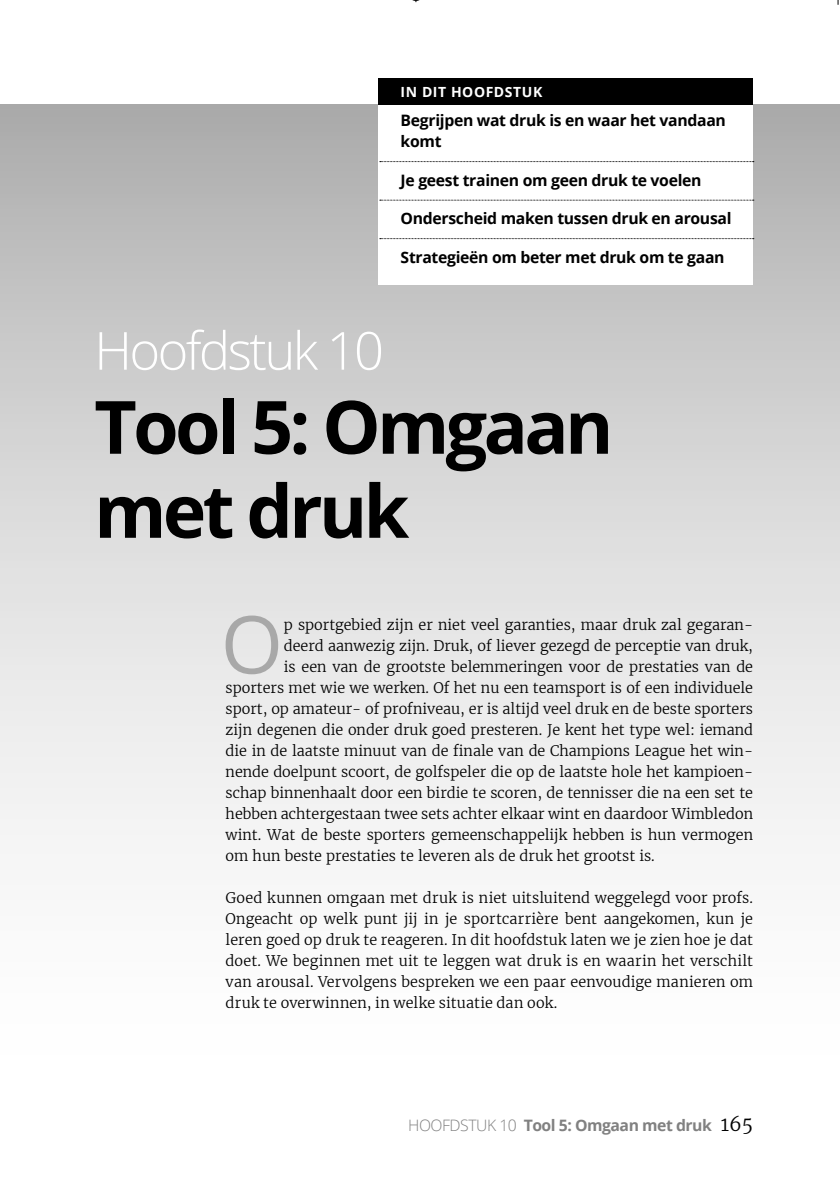
<style>
.page{position:relative;width:840px;height:1186px;background:#fff}
.page>*{position:absolute;margin:0;border:0;box-sizing:border-box;transform-origin:0 0}
.t1{font:79.98px "Open Sans";color:#a8a8a8}
.t2{font:700 73.5px/84px "Open Sans";letter-spacing:-.05em;color:#000}
.t3{font:300 52.5px "Open Sans";color:#fff}
.t4{font:700 15.75px/21px "Open Sans";letter-spacing:-.02em;color:#000}
.t5{font:700 15.75px "Open Sans";letter-spacing:-.03em;color:#818181}
.t6{font:300 14.35px/21px "Merriweather";color:#000;text-align:justify}
.t7{font:700 14px "Open Sans";letter-spacing:.04em;color:#fff}
.s1{font-weight:300}
.s2{font-family:"Merriweather";font-weight:300;font-size:19.25px;color:#000}
</style>
<div class="page">
<div style="left:0;top:105px;width:839px;height:983px;background:linear-gradient(to bottom,#b4b4b4,#fff)"></div>
<div style="left:378px;top:78px;width:374px;height:27px;background:#000"></div>
<div style="left:378px;top:105px;width:374px;height:179px;background:#fff"></div>
<svg style="left:379px;top:161px;width:374px;height:1px"></svg>
<svg style="left:379px;top:200px;width:374px;height:1px"></svg>
<svg style="left:379px;top:238px;width:374px;height:1px"></svg>
<p class="t7" style="left:400px;top:82px;width:143px">IN DIT HOOFDSTUK</p>
<p class="t4" style="left:400px;top:110px;width:326px">Begrijpen wat druk is en waar het vandaan komt</p>
<p class="t4" style="left:400px;top:169px;width:302px">Je geest trainen om geen druk te voelen</p>
<p class="t4" style="left:400px;top:208px;width:332px">Onderscheid maken tussen druk en arousal</p>
<p class="t4" style="left:400px;top:246px;width:325px">Strategieën om beter met druk om te gaan</p>
<h3 class="t3" style="left:94px;top:315px;width:291px">Hoofdstuk 10</h3>
<h2 class="t2" style="left:94px;top:383px;width:520px">Tool 5: Omgaan met druk</h2>
<h1 class="t1" style="left:220px;top:589px;width:64px">O</h1>
<p class="t6" style="left:284px;top:614px;width:470px">p sportgebied zijn er niet veel garanties, maar druk zal gegaran-</p>
<p class="t6" style="left:284px;top:635px;width:470px">deerd aanwezig zijn. Druk, of liever gezegd de perceptie van druk,</p>
<p class="t6" style="left:284px;top:656px;width:470px">is een van de grootste belemmeringen voor de prestaties van de</p>
<p class="t6" style="left:225px;top:677px;width:528px">sporters met wie we werken. Of het nu een teamsport is of een individuele</p>
<p class="t6" style="left:225px;top:698px;width:528px">sport, op amateur- of profniveau, er is altijd veel druk en de beste sporters</p>
<p class="t6" style="left:225px;top:719px;width:528px">zijn degenen die onder druk goed presteren. Je kent het type wel: iemand</p>
<p class="t6" style="left:225px;top:740px;width:528px">die in de laatste minuut van de finale van de Champions League het win-</p>
<p class="t6" style="left:225px;top:761px;width:528px">nende doelpunt scoort, de golfspeler die op de laatste hole het kampioen-</p>
<p class="t6" style="left:225px;top:782px;width:528px">schap binnenhaalt door een birdie te scoren, de tennisser die na een set te</p>
<p class="t6" style="left:225px;top:803px;width:528px">hebben achtergestaan twee sets achter elkaar wint en daardoor Wimbledon</p>
<p class="t6" style="left:225px;top:824px;width:528px">wint. Wat de beste sporters gemeenschappelijk hebben is hun vermogen</p>
<p class="t6" style="left:225px;top:845px;width:430px">om hun beste prestaties te leveren als de druk het grootst is.</p>
<p class="t6" style="left:225px;top:887px;width:528px">Goed kunnen omgaan met druk is niet uitsluitend weggelegd voor profs.<br>Ongeacht op welk punt jij in je sportcarrière bent aangekomen, kun je leren goed op druk te reageren. In dit hoofdstuk laten we je zien hoe je dat doet. We beginnen met uit te leggen wat druk is en waarin het verschilt van arousal. Vervolgens bespreken we een paar eenvoudige manieren om druk te overwinnen, in welke situatie dan ook.</p>
<p class="t5" style="left:408px;top:1113px;width:346px"><span class="s1">Hoofdstuk 10</span> Tool 5: Omgaan met druk <span class="s2">165</span></p>
</div>
